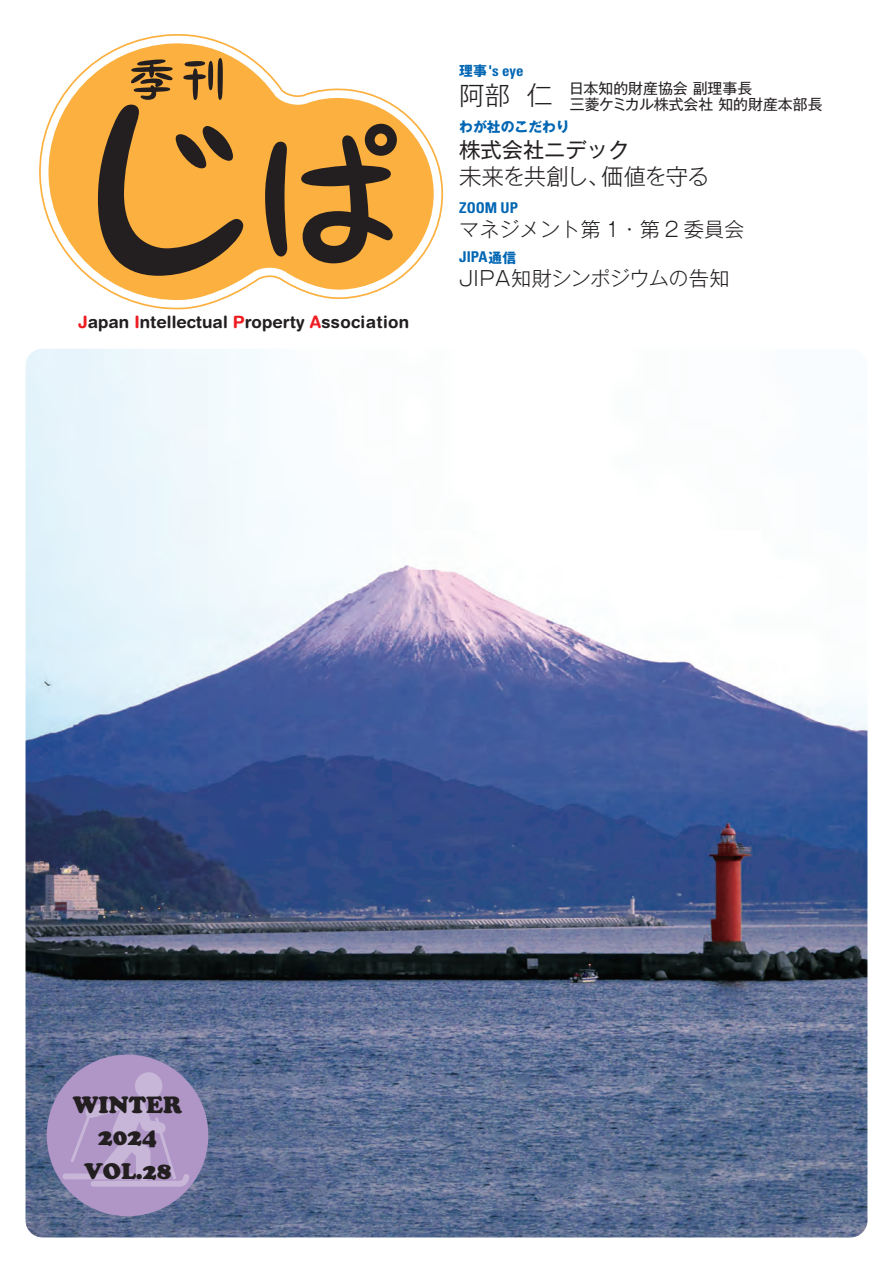
<style>
.page{position:relative;width:893px;height:1263px;background:#fff}
.page>*{position:absolute;margin:0;border:0;box-sizing:border-box;transform-origin:0 0}
.t1{font:300 25.5px "Gothic MB101 Pro";color:#231f20}
.t2{font:23.4px "Cooper Black Std";color:#231f20}
.t3{font:300 22.35px "Gothic MB101 Pro";letter-spacing:-.045em;color:#231f20}
.t4{font:22.35px "Cooper Black Std";color:#231f20}
.t5{font:21.3px "Gothic MB101 Pro";color:#231f20}
.t6{font:300 20.25px "Gothic MB101 Pro";color:#231f20}
.t7{font:700 16.95px "Helvetica Rounded LT Std";color:#231f20}
.t8{font:14.85px "Gothic MB101 Pro";color:#231f20}
.t9{font:700 condensed 14.85px "Univers LT Std";color:#0166b3}
.t10{font:700 13.8px "Gothic MB101 Pro";color:#0166b3}
.s1{color:#ee1d23}
.s2{font-family:"Gothic MB101 Pro";font-stretch:normal;font-size:13.8px}
</style>
<div class="page">
<img style="left:26px;top:349px;width:841px;height:888px">
<svg style="left:39px;top:34px;width:405px;height:276px"></svg>
<svg style="left:46px;top:41px;width:389px;height:261px"></svg>
<svg style="left:265px;top:124px;width:132px;height:139px"></svg>
<svg style="left:98px;top:58px;width:145px;height:218px"></svg>
<div style="left:47px;top:1054px;width:161px;height:162px;background:#b096c7;border-radius:50%"></div>
<svg style="left:62px;top:1071px;width:127px;height:116px"></svg>
<p class="t7" style="left:78px;top:311px;width:333px"><span class="s1">J</span>apan <span class="s1">I</span>ntellectual <span class="s1">P</span>roperty <span class="s1">A</span>ssociation</p>
<p class="t9" style="left:459px;top:62px;width:66px"><span class="s2">理事</span>'s eye</p>
<p class="t1" style="left:459px;top:74px;width:95px">阿部 仁</p>
<p class="t10" style="left:459px;top:116px;width:112px">わが社のこだわり</p>
<p class="t5" style="left:459px;top:132px;width:172px">株式会社ニデック</p>
<p class="t3" style="left:459px;top:158px;width:252px">未来を共創し、価値を守る</p>
<p class="t9" style="left:459px;top:199px;width:60px">ZOOM UP</p>
<p class="t6" style="left:459px;top:212px;width:287px">マネジメント第 1・第 2 委員会</p>
<p class="t9" style="left:459px;top:248px;width:58px">JIPA<span class="s2">通信</span></p>
<p class="t6" style="left:459px;top:261px;width:272px">JIPA知財シンポジウムの告知</p>
<p class="t8" style="left:569px;top:76px;width:184px">日本知的財産協会 副理事長</p>
<p class="t8" style="left:570px;top:92px;width:254px">三菱ケミカル株式会社 知的財産本部長</p>
<p class="t2" style="left:73px;top:1090px;width:111px">WINTER</p>
<p class="t2" style="left:98px;top:1122px;width:60px">2024</p>
<p class="t4" style="left:84px;top:1157px;width:89px">VOL.28</p>
</div>
